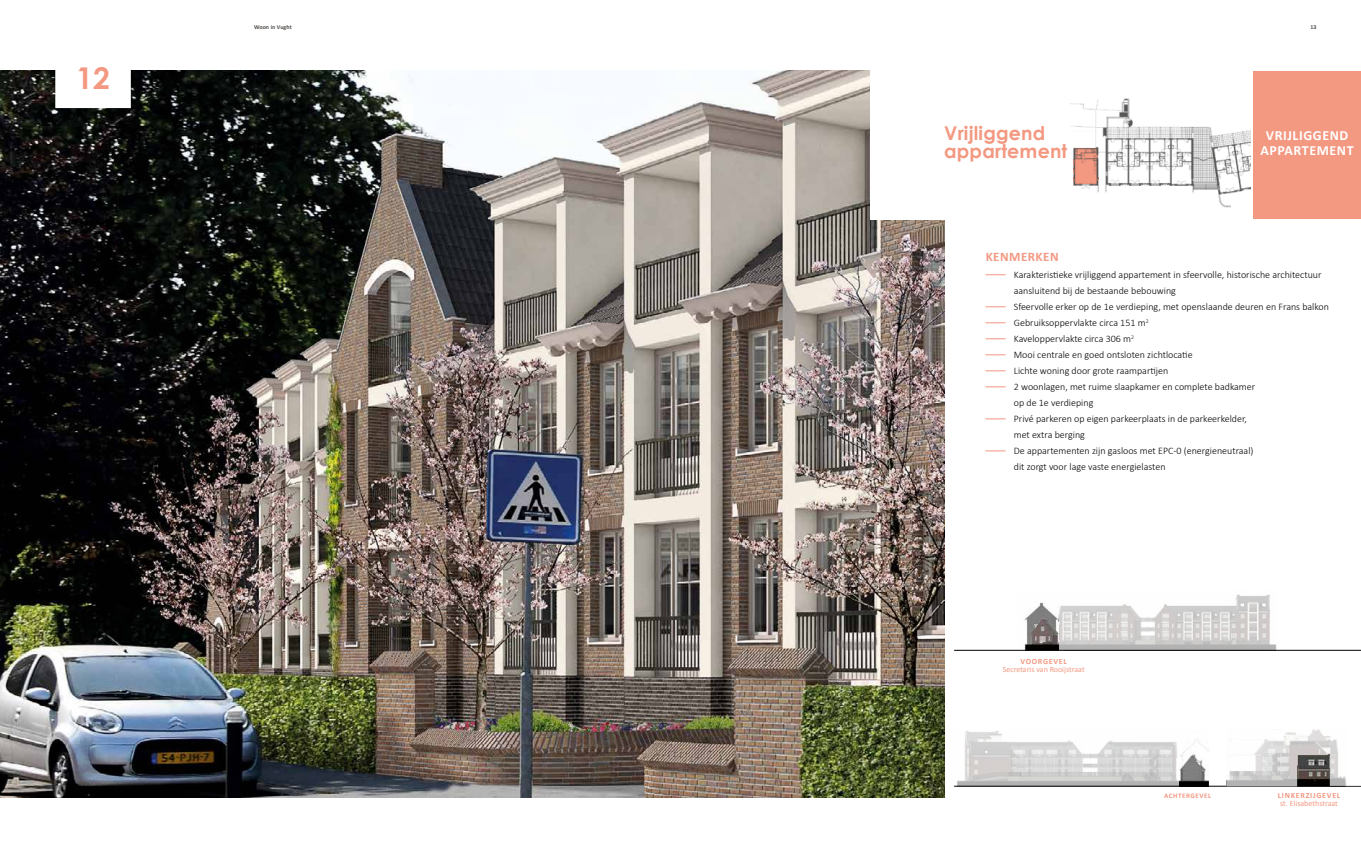
<style>
.page{position:relative;width:1361px;height:851px;background:#fff}
.page>*{position:absolute;margin:0;border:0;box-sizing:border-box;transform-origin:0 0}
.t1{font:700 30px "Century Gothic";color:#f39881}
.t2{font:700 19px/18px "Century Gothic";letter-spacing:.01em;color:#f39881}
.t3{font:700 14px/15px "Calibri";letter-spacing:.04em;color:#fff;text-align:center}
.t4{font:700 13px "Calibri";letter-spacing:.035em;color:#f39881}
.t5{font:300 10px/16px "Calibri";color:#000}
.t6{font:8px "Calibri";color:#f39881}
.t7{font:700 8px "Calibri";letter-spacing:.09em;color:#f39881}
.t8{font:700 7px "Calibri";letter-spacing:.08em;color:#f39881}
.t9{font:700 6px "Calibri";letter-spacing:.01em;color:#514d49}
</style>
<div class="page">
<img style="left:1024px;top:602px;width:35px;height:47px">
<img style="left:1179px;top:741px;width:30px;height:44px">
<img style="left:0;top:71px;width:944px;height:726px">
<div style="left:1253px;top:71px;width:108px;height:147px;background:#f39881"></div>
<div style="left:870px;top:65px;width:148px;height:154px;background:#fff"></div>
<svg style="left:985px;top:274px;width:20px;height:1px"></svg>
<svg style="left:985px;top:306px;width:20px;height:1px"></svg>
<svg style="left:985px;top:322px;width:20px;height:1px"></svg>
<svg style="left:985px;top:338px;width:20px;height:1px"></svg>
<svg style="left:985px;top:354px;width:20px;height:1px"></svg>
<svg style="left:985px;top:370px;width:20px;height:1px"></svg>
<svg style="left:985px;top:386px;width:20px;height:1px"></svg>
<svg style="left:985px;top:418px;width:20px;height:1px"></svg>
<svg style="left:985px;top:450px;width:20px;height:1px"></svg>
<svg style="left:1059px;top:594px;width:235px;height:57px"></svg>
<hr style="left:954px;top:649px;width:407px;height:1px;background:#000">
<svg style="left:957px;top:731px;width:222px;height:54px"></svg>
<hr style="left:954px;top:785px;width:407px;height:1px;background:#000">
<svg style="left:1226px;top:729px;width:135px;height:57px"></svg>
<img style="left:1070px;top:98px;width:180px;height:110px">
<div style="left:55px;top:32px;width:76px;height:76px;background:#fff"></div>
<h1 class="t1" style="left:76px;top:59px;width:35px">12</h1>
<p class="t9" style="left:254px;top:23px;width:39px">Woon in Vught</p>
<p class="t9" style="left:1310px;top:23px;width:8px">13</p>
<h2 class="t2" style="left:944px;top:123px;width:125px">Vrijliggend appartement</h2>
<h3 class="t4" style="left:985px;top:248px;width:74px">KENMERKEN</h3>
<h3 class="t3" style="left:1260px;top:127px;width:95px">VRIJLIGGEND<br>APPARTEMENT</h3>
<p class="t5" style="left:1014px;top:266px;width:317px">Karakteristieke vrijliggend appartement in sfeervolle, historische architectuur aansluitend bij de bestaande bebouwing<br>Sfeervolle erker op de 1e verdieping, met openslaande deuren en Frans balkon Gebruiksoppervlakte circa 151 m<sup>2<br></sup>Kaveloppervlakte circa 306 m<sup>2<br></sup>Mooi centrale en goed ontsloten zichtlocatie<br>Lichte woning door grote raampartijen<br>2 woonlagen, met ruime slaapkamer en complete badkamer<br>op de 1e verdieping<br>Privé parkeren op eigen parkeerplaats in de parkeerkelder,<br>met extra berging<br>De appartementen zijn gasloos met EPC-0 (energieneutraal)<br>dit zorgt voor lage vaste energielasten</p>
<p class="t7" style="left:1020px;top:656px;width:48px">VOORGEVEL</p>
<p class="t6" style="left:1002px;top:664px;width:83px">Secretaris van Rooijstraat</p>
<p class="t8" style="left:1164px;top:790px;width:48px">ACHTERGEVEL</p>
<p class="t7" style="left:1278px;top:790px;width:64px">LINKERZIJGEVEL</p>
<p class="t6" style="left:1280px;top:798px;width:59px">st. Elisabethstraat</p>
</div>
